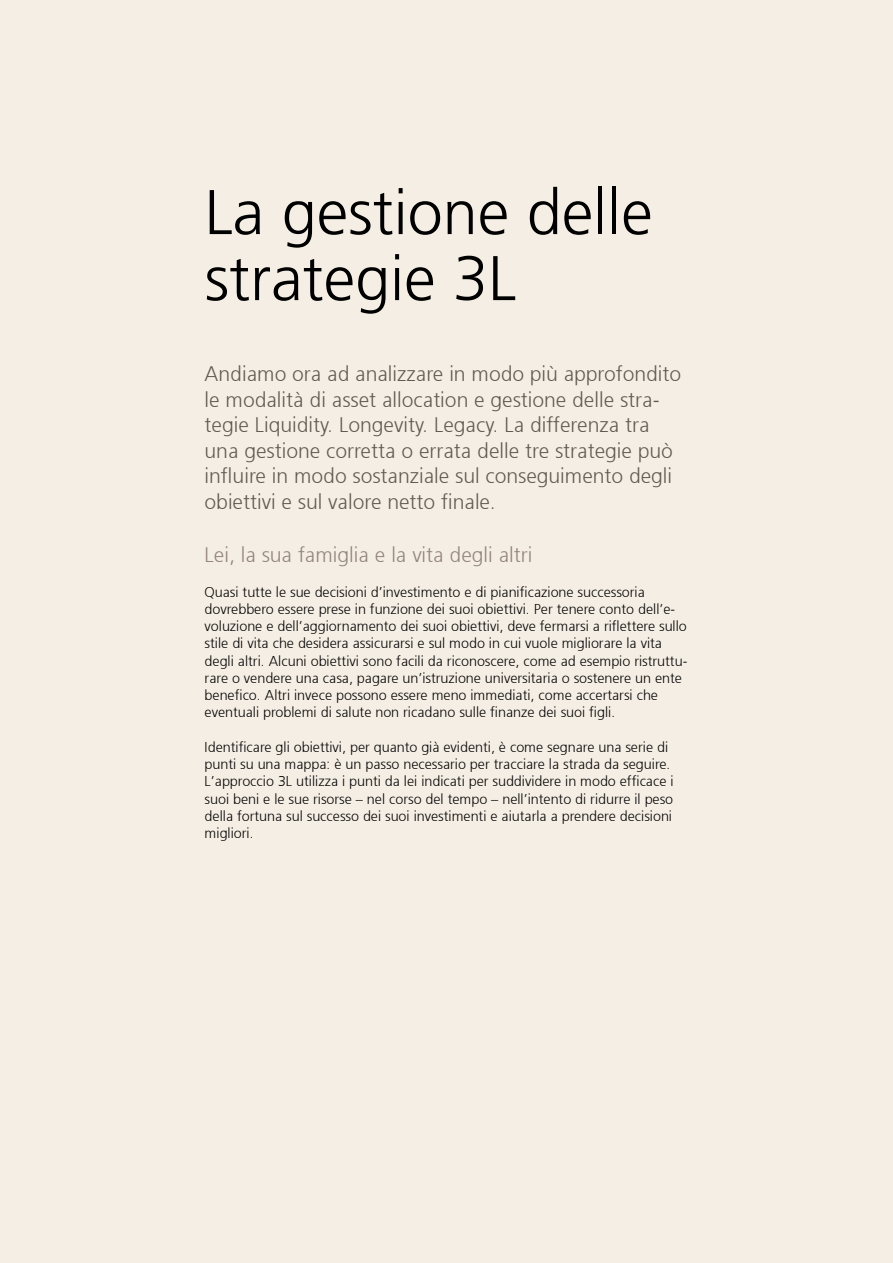
<style>
.page{position:relative;width:893px;height:1263px;background:#f5eee4}
.page>*{position:absolute;margin:0;border:0;box-sizing:border-box;transform-origin:0 0}
.t1{font:300 63px/66px "Frutiger 45";color:#000}
.t2{font:300 21px/25.5px "Frutiger 45";color:#625853}
.t3{font:300 21px "Frutiger 45";color:#92857b}
.t4{font:300 14.25px/17.2px "Frutiger 45";color:#000}
</style>
<div class="page">
<h1 class="t1" style="left:205px;top:179px;width:450px">La gestione delle strategie 3L</h1>
<p class="t2" style="left:205px;top:361px;width:478px">Andiamo ora ad analizzare in modo più approfondito le modalità di asset allocation e gestione delle stra-</p>
<p class="t2" style="left:205px;top:412px;width:446px">tegie Liquidity. Longevity. Legacy. La differenza tra</p>
<p class="t2" style="left:205px;top:438px;width:470px">una gestione corretta o errata delle tre strategie può</p>
<p class="t2" style="left:205px;top:463px;width:469px">influire in modo sostanziale sul conseguimento degli obiettivi e sul valore netto finale.</p>
<h3 class="t3" style="left:205px;top:543px;width:329px">Lei, la sua famiglia e la vita degli altri</h3>
<p class="t4" style="left:205px;top:583px;width:442px">Quasi tutte le sue decisioni d’investimento e di pianificazione successoria</p>
<p class="t4" style="left:205px;top:600px;width:472px">dovrebbero essere prese in funzione dei suoi obiettivi. Per tenere conto dell’e-</p>
<p class="t4" style="left:205px;top:617px;width:484px">voluzione e dell’aggiornamento dei suoi obiettivi, deve fermarsi a riflettere sullo</p>
<p class="t4" style="left:205px;top:635px;width:484px">stile di vita che desidera assicurarsi e sul modo in cui vuole migliorare la vita degli altri. Alcuni obiettivi sono facili da riconoscere, come ad esempio ristruttu&shy;rare o vendere una casa, pagare un’istruzione universitaria o sostenere un ente</p>
<p class="t4" style="left:205px;top:686px;width:455px">benefico. Altri invece possono essere meno immediati, come accertarsi che eventuali problemi di salute non ricadano sulle finanze dei suoi figli.</p>
<p class="t4" style="left:205px;top:738px;width:465px">Identificare gli obiettivi, per quanto già evidenti, è come segnare una serie di</p>
<p class="t4" style="left:205px;top:755px;width:467px">punti su una mappa: è un passo necessario per tracciare la strada da seguire.</p>
<p class="t4" style="left:205px;top:773px;width:471px">L’approccio 3L utilizza i punti da lei indicati per suddividere in modo efficace i</p>
<p class="t4" style="left:205px;top:790px;width:470px;text-align:justify">suoi beni e le sue risorse – nel corso del tempo – nell’intento di ridurre il peso della fortuna sul successo dei suoi investimenti e aiutarla a prendere decisioni migliori.</p>
</div>
